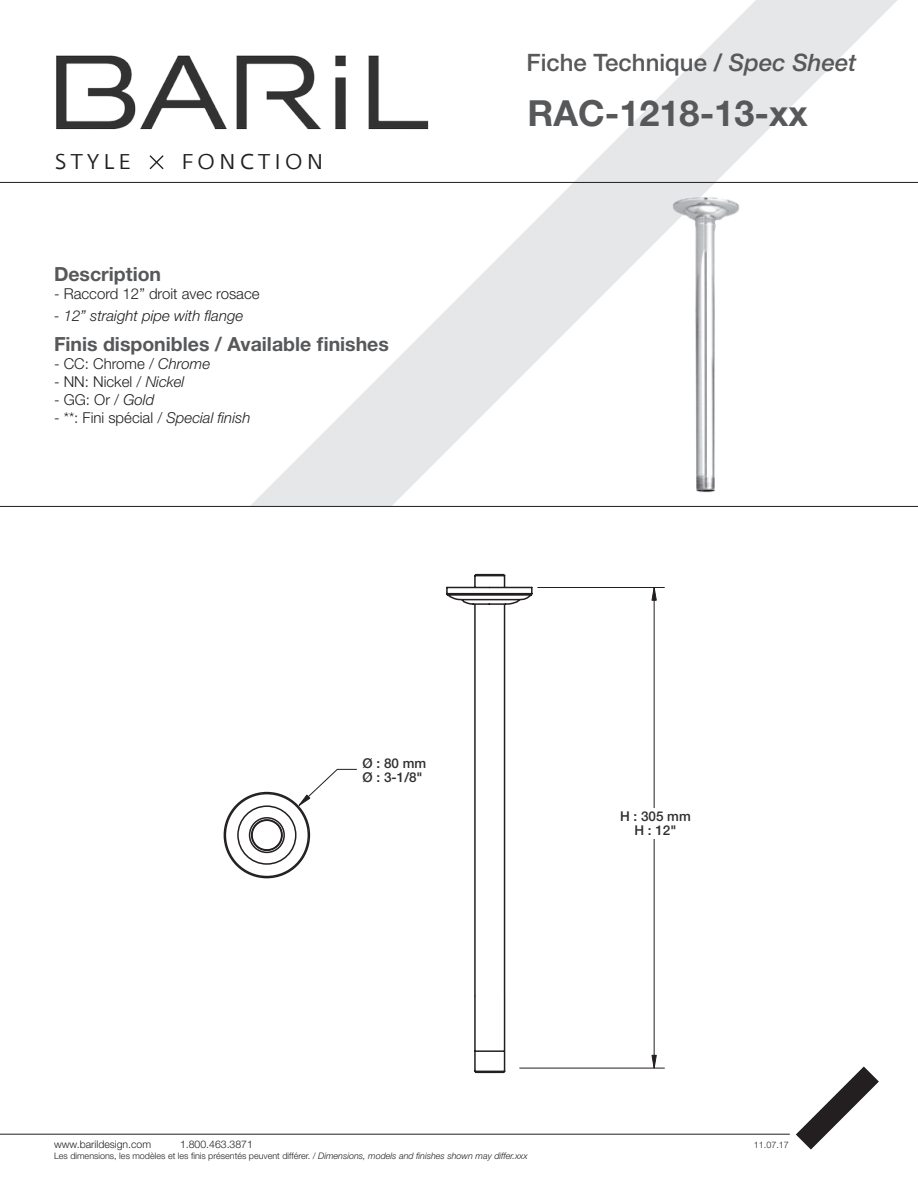
<style>
.page{position:relative;width:918px;height:1188px;background:#fff}
.page>*{position:absolute;margin:0;border:0;box-sizing:border-box;transform-origin:0 0}
.t1{font:700 36px "Helvetica Neue LT Std";color:#57585a}
.t2{font:500 24px "Helvetica Neue LT Std";color:#57585a}
.t3{font:21.3px "Fedra Sans Greek Book TF";letter-spacing:.2em;color:#231f20}
.t4{font:700 19.5px "Helvetica Neue LT Std";color:#57585a}
.t5{font:300 15px "Helvetica Neue LT Std";color:#231f20}
.t6{font:italic 300 15px "Helvetica Neue LT Std";color:#231f20}
.t7{font:500 13.5px/14px "Helvetica Neue LT Std";color:#302f30}
.t8{font:300 10.5px "Helvetica Neue LT Std";color:#231f20}
.t9{font:300 9px "Helvetica Neue LT Std";color:#231f20}
.s1{font-style:italic}
.s2{color:#312f30}
</style>
<div class="page">
<svg style="left:250px;top:0;width:648px;height:506px"></svg>
<img style="left:54px;top:54px;width:378px;height:128px">
<svg style="left:148px;top:154px;width:17px;height:17px"></svg>
<hr style="left:0;top:182px;width:918px;height:1px;background:#231f20">
<hr style="left:0;top:506px;width:918px;height:1px;background:#231f20">
<hr style="left:0;top:1134px;width:790px;height:1px;background:#231f20">
<svg style="left:796px;top:1066px;width:83px;height:84px"></svg>
<svg style="left:446px;top:573px;width:87px;height:501px"></svg>
<svg style="left:651px;top:588px;width:6px;height:13px"></svg>
<svg style="left:651px;top:1055px;width:6px;height:13px"></svg>
<hr style="left:537px;top:587px;width:128px;height:1px;background:#231f20">
<hr style="left:654px;top:587px;width:1px;height:481px;background:#231f20">
<hr style="left:519px;top:1068px;width:146px;height:1px;background:#231f20">
<div style="left:616px;top:808px;width:76px;height:31px;background:#fff"></div>
<div style="left:251px;top:820px;width:31px;height:31px;border:2px solid #231f20;border-radius:50%"></div>
<div style="left:249px;top:817px;width:36px;height:36px;border:2px solid #231f20;border-radius:50%"></div>
<div style="left:237px;top:805px;width:60px;height:60px;border:2px solid #231f20;border-radius:50%"></div>
<div style="left:251px;top:819px;width:32px;height:32px;border:2px solid #231f20;border-radius:50%"></div>
<div style="left:224px;top:792px;width:86px;height:86px;border:2px solid #231f20;border-radius:50%"></div>
<svg style="left:298px;top:769px;width:59px;height:37px"></svg>
<img style="left:540px;top:192px;width:324px;height:304px">
<h2 class="t2" style="left:526px;top:48px;width:331px">Fiche Technique / <span class="s1">Spec Sheet</span></h2>
<h3 class="t3" style="left:55px;top:151px;width:77px">STYLE</h3>
<h3 class="t3" style="left:181px;top:151px;width:144px">FONCTION</h3>
<p class="t4" style="left:54px;top:262px;width:109px">Description</p>
<p class="t5" style="left:54px;top:284px;width:207px">- Raccord 12” droit avec rosace</p>
<p class="t6" style="left:54px;top:307px;width:191px">- 12” straight pipe with flange</p>
<p class="t4" style="left:54px;top:332px;width:336px">Finis disponibles / Available finishes</p>
<p class="t5" style="left:54px;top:355px;width:158px">- CC: Chrome / <span class="s1">Chrome</span></p>
<p class="t5" style="left:54px;top:373px;width:132px">- NN: Nickel / <span class="s1">Nickel</span></p>
<p class="t5" style="left:54px;top:391px;width:102px">- GG: Or / <span class="s1">Gold</span></p>
<p class="t5" style="left:54px;top:409px;width:198px">- **: Fini spécial / <span class="s1">Special finish</span></p>
<p class="t1" style="left:528px;top:91px;width:282px">RAC-1218-13-xx</p>
<p class="t7" style="left:363px;top:756px;width:65px"><span class="s2">Ø</span> : 80 mm<br><span class="s2">Ø</span> : 3-1/8"</p>
<p class="t7" style="left:620px;top:809px;width:72px;text-align:center">H : 305 mm<br>H : 12"</p>
<p class="t8" style="left:54px;top:1138px;width:99px">www.barildesign.com</p>
<p class="t8" style="left:180px;top:1138px;width:74px">1.800.463.3871</p>
<p class="t9" style="left:754px;top:1140px;width:37px">11.07.17</p>
<p class="t9" style="left:54px;top:1150px;width:475px">Les dimensions, les modèles et les finis présentés peuvent différer. / <span class="s1">Dimensions, models and finishes shown may differ.xxx</span></p>
</div>
